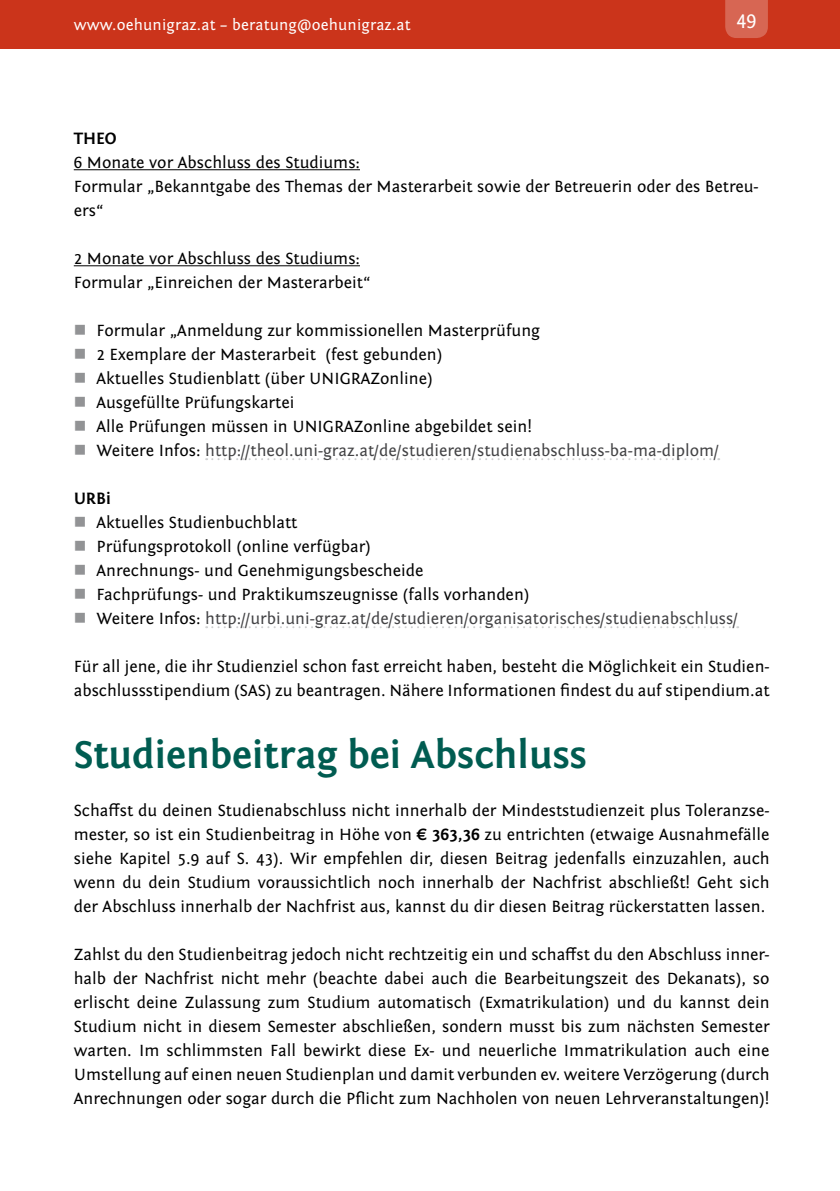
<style>
.page{position:relative;width:840px;height:1191px;background:#fff}
.page>*{position:absolute;margin:0;border:0;box-sizing:border-box;transform-origin:0 0}
.t1{font:700 40px "Fontin Sans";color:#005c51}
.t2{font:20px "Fontin Sans";color:#fff}
.t3{font:17px/24px "Fontin Sans";color:#000}
.t4{font:700 17px "Fontin Sans";color:#000}
.t5{font:16px "Fontin Sans";letter-spacing:.01em;color:#fff}
.s1{color:#434345}
.s2{font-weight:700}
</style>
<div class="page">
<div style="left:0;top:0;width:839px;height:49px;background:#cb341b"></div>
<div style="left:725px;top:0;width:42px;height:38px;background:#d76653"></div>
<hr style="left:74px;top:169px;width:286px;height:1px;background:#000">
<hr style="left:74px;top:265px;width:286px;height:1px;background:#000">
<svg style="left:206px;top:458px;width:512px;height:2px"></svg>
<svg style="left:206px;top:626px;width:531px;height:2px"></svg>
<p class="t5" style="left:74px;top:16px;width:338px">www.oehunigraz.at – beratung@oehunigraz.at</p>
<p class="t2" style="left:736px;top:8px;width:21px">49</p>
<p class="t4" style="left:74px;top:129px;width:44px">THEO</p>
<p class="t3" style="left:74px;top:151px;width:686px">6 Monate vor Abschluss des Studiums:<br>Formular „Bekanntgabe des Themas der Masterarbeit sowie der Betreuerin oder des Betreu&shy;ers“</p>
<p class="t3" style="left:74px;top:247px;width:298px">2 Monate vor Abschluss des Studiums:<br>Formular „Einreichen der Masterarbeit“</p>
<p class="t3" style="left:96px;top:319px;width:624px">Formular „Anmeldung zur kommissionellen Masterprüfung<br>2 Exemplare der Masterarbeit (fest gebunden)<br>Aktuelles Studienblatt (über UNIGRAZonline)<br>Ausgefüllte Prüfungskartei<br>Alle Prüfungen müssen in UNIGRAZonline abgebildet sein!<br>Weitere Infos: <span class="s1">http://theol.uni-graz.at/de/studieren/studienabschluss-ba-ma-diplom/</span></p>
<p class="t4" style="left:74px;top:489px;width:39px">URBi</p>
<p class="t3" style="left:96px;top:511px;width:643px">Aktuelles Studienbuchblatt<br>Prüfungsprotokoll (online verfügbar)<br>Anrechnungs- und Genehmigungsbescheide<br>Fachprüfungs- und Praktikumszeugnisse (falls vorhanden)<br>Weitere Infos: <span class="s1">http://urbi.uni-graz.at/de/studieren/organisatorisches/studienabschluss/</span></p>
<p class="t3" style="left:74px;top:655px;width:697px">Für all jene, die ihr Studienziel schon fast erreicht haben, besteht die Möglichkeit ein Studien&shy;abschlussstipendium (SAS) zu beantragen. Nähere Informationen findest du auf stipendium.at</p>
<h1 class="t1" style="left:74px;top:733px;width:514px">Studienbeitrag bei Abschluss</h1>
<p class="t3" style="left:74px;top:799px;width:697px;text-align:justify">Schaffst du deinen Studienabschluss nicht innerhalb der Mindeststudienzeit plus Toleranzse&shy;mester, so ist ein Studienbeitrag in Höhe von <span class="s2">€ 363,36</span> zu entrichten (etwaige Ausnahmefälle siehe Kapitel 5.9 auf S. 43). Wir empfehlen dir, diesen Beitrag jedenfalls einzuzahlen, auch wenn du dein Studium voraussichtlich noch innerhalb der Nachfrist abschließt! Geht sich der Abschluss innerhalb der Nachfrist aus, kannst du dir diesen Beitrag rückerstatten lassen.</p>
<p class="t3" style="left:74px;top:943px;width:697px;text-align:justify">Zahlst du den Studienbeitrag jedoch nicht rechtzeitig ein und schaffst du den Abschluss inner&shy;halb der Nachfrist nicht mehr (beachte dabei auch die Bearbeitungszeit des Dekanats), so erlischt deine Zulassung zum Studium automatisch (Exmatrikulation) und du kannst dein Studium nicht in diesem Semester abschließen, sondern musst bis zum nächsten Semester warten. Im schlimmsten Fall bewirkt diese Ex- und neuerliche Immatrikulation auch eine Umstellung auf einen neuen Studienplan und damit verbunden ev. weitere Verzögerung (durch Anrechnungen oder sogar durch die Pflicht zum Nachholen von neuen Lehrveranstaltungen)!</p>
</div>
